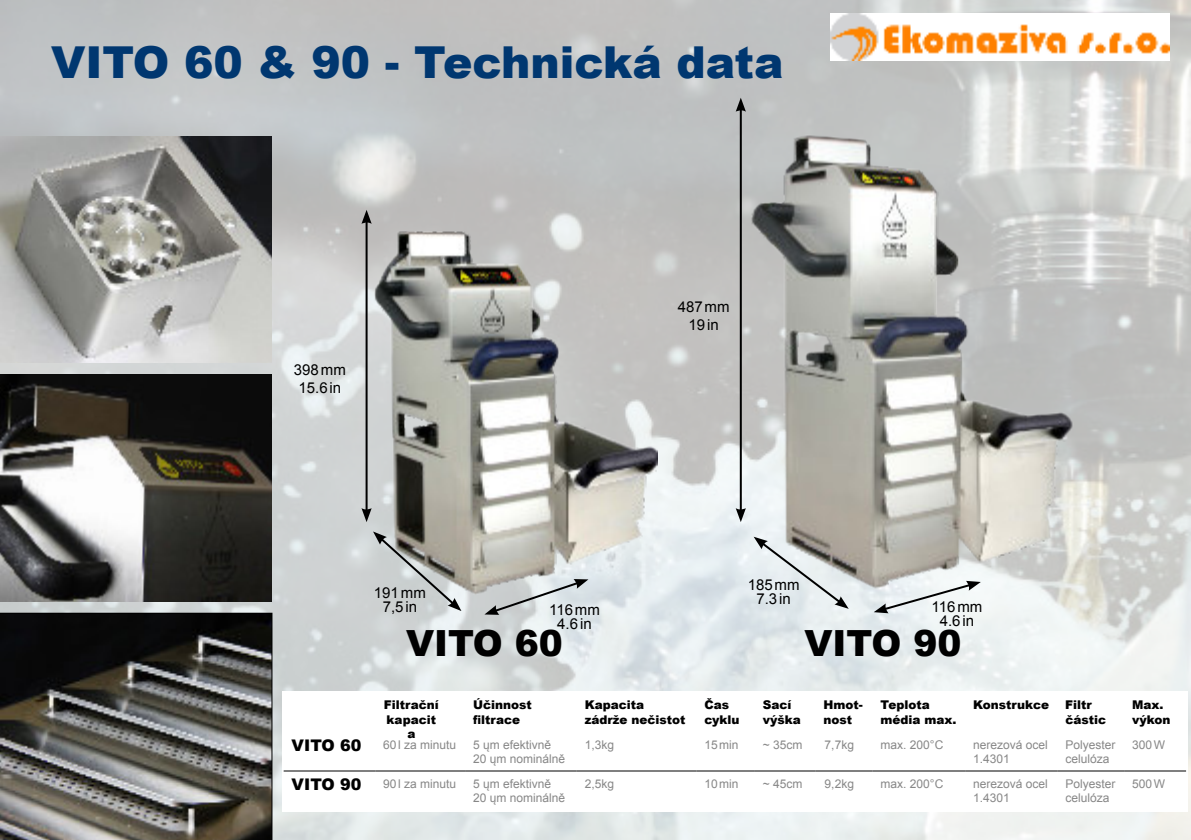
<style>
.page{position:relative;width:1191px;height:840px;background:#fff}
.page>*{position:absolute;margin:0;border:0;box-sizing:border-box;transform-origin:0 0}
.t1{font:900 44px "Arial";color:#003770}
.t2{font:900 36px "Arial";color:#000}
.t3{font:900 16px "Arial";color:#000}
.t4{font:15px/14px "Arial";color:#000;text-align:center}
.t5{font:12px/14.4px "Arial";color:#878787}
.t6{font:900 12px/14.4px "Arial";color:#000}
</style>
<div class="page">
<img style="left:0;top:0;width:1191px;height:839px">
<img style="left:736px;top:58px;width:354px;height:536px">
<img style="left:329px;top:174px;width:329px;height:437px">
<div style="left:282px;top:691px;width:905px;height:120px;background:#fff"></div>
<hr style="left:284px;top:770px;width:91px;height:1px;background:#000">
<hr style="left:375px;top:770px;width:90px;height:1px;background:#000">
<hr style="left:465px;top:770px;width:111px;height:1px;background:#000">
<hr style="left:576px;top:770px;width:120px;height:1px;background:#000">
<hr style="left:696px;top:770px;width:59px;height:1px;background:#000">
<hr style="left:755px;top:770px;width:60px;height:1px;background:#000">
<hr style="left:815px;top:770px;width:57px;height:1px;background:#000">
<hr style="left:872px;top:770px;width:93px;height:1px;background:#000">
<hr style="left:965px;top:770px;width:92px;height:1px;background:#000">
<hr style="left:1057px;top:770px;width:67px;height:1px;background:#000">
<hr style="left:1124px;top:770px;width:62px;height:1px;background:#000">
<svg style="left:484px;top:578px;width:104px;height:36px;background:#c4c9cb"></svg>
<svg style="left:373px;top:531px;width:88px;height:79px;background:#adafab"></svg>
<hr style="left:365px;top:221px;width:2px;height:290px;background:#000">
<svg style="left:361px;top:210px;width:11px;height:14px"></svg>
<svg style="left:361px;top:508px;width:11px;height:14px"></svg>
<svg style="left:873px;top:580px;width:107px;height:33px"></svg>
<svg style="left:753px;top:536px;width:95px;height:72px;background:#c8cccc"></svg>
<hr style="left:740px;top:108px;width:2px;height:403px;background:#000">
<svg style="left:735px;top:98px;width:11px;height:14px"></svg>
<svg style="left:735px;top:508px;width:11px;height:14px"></svg>
<img style="left:0;top:136px;width:272px;height:227px">
<img style="left:0;top:374px;width:272px;height:227px">
<svg style="left:0;top:612px;width:272px;height:227px;background:#52514d"></svg>
<img style="left:830px;top:14px;width:339px;height:47px">
<h1 class="t1" style="left:51px;top:46px;width:733px">VITO 60 &amp; 90 - Technická data</h1>
<p class="t4" style="left:294px;top:362px;width:53px;line-height:18px">398mm<br>15.6in</p>
<p class="t4" style="left:677px;top:299px;width:53px;line-height:18px">487mm<br>19in</p>
<p class="t4" style="left:747px;top:578px;width:53px">185mm<br>7.3in</p>
<p class="t4" style="left:374px;top:586px;width:53px">191mm<br>7,5in</p>
<p class="t4" style="left:549px;top:603px;width:52px">116mm<br>4.6in</p>
<p class="t4" style="left:931px;top:600px;width:52px">116mm<br>4.6in</p>
<h2 class="t2" style="left:406px;top:629px;width:158px">VITO 60</h2>
<h2 class="t2" style="left:804px;top:629px;width:158px">VITO 90</h2>
<p class="t6" style="left:384px;top:698px;width:56px;text-align:center">Filtrační kapacit a</p>
<p class="t6" style="left:473px;top:698px;width:60px">Účinnost filtrace</p>
<p class="t6" style="left:584px;top:698px;width:102px">Kapacita zádrže nečistot</p>
<p class="t6" style="left:704px;top:698px;width:37px">Čas cyklu</p>
<p class="t6" style="left:763px;top:698px;width:39px">Sací výška</p>
<p class="t6" style="left:823px;top:698px;width:41px">Hmot&shy;nost</p>
<p class="t6" style="left:880px;top:698px;width:78px">Teplota média max.</p>
<p class="t6" style="left:973px;top:698px;width:77px">Konstrukce</p>
<p class="t6" style="left:1065px;top:698px;width:42px">Filtr částic</p>
<p class="t6" style="left:1132px;top:698px;width:40px">Max. výkon</p>
<h3 class="t3" style="left:292px;top:739px;width:71px">VITO 60</h3>
<p class="t5" style="left:383px;top:737px;width:74px">60l za minutu</p>
<p class="t5" style="left:473px;top:737px;width:94px">5 ųm efektivně<br>20 ųm nominálně</p>
<p class="t5" style="left:584px;top:737px;width:31px">1,3kg</p>
<p class="t5" style="left:704px;top:737px;width:36px">15min</p>
<p class="t5" style="left:763px;top:737px;width:41px">~ 35cm</p>
<p class="t5" style="left:824px;top:737px;width:31px">7,7kg</p>
<p class="t5" style="left:880px;top:737px;width:64px">max. 200°C</p>
<p class="t5" style="left:973px;top:737px;width:76px">nerezová ocel<br>1.4301</p>
<p class="t5" style="left:1065px;top:737px;width:52px">Polyester celulóza</p>
<p class="t5" style="left:1132px;top:737px;width:34px">300W</p>
<h3 class="t3" style="left:292px;top:778px;width:71px">VITO 90</h3>
<p class="t5" style="left:383px;top:777px;width:74px">90l za minutu</p>
<p class="t5" style="left:473px;top:777px;width:94px">5 ųm efektivně<br>20 ųm nominálně</p>
<p class="t5" style="left:584px;top:777px;width:31px">2,5kg</p>
<p class="t5" style="left:704px;top:777px;width:36px">10min</p>
<p class="t5" style="left:763px;top:777px;width:41px">~ 45cm</p>
<p class="t5" style="left:824px;top:777px;width:31px">9,2kg</p>
<p class="t5" style="left:880px;top:777px;width:64px">max. 200°C</p>
<p class="t5" style="left:973px;top:777px;width:76px">nerezová ocel<br>1.4301</p>
<p class="t5" style="left:1065px;top:777px;width:52px">Polyester celulóza</p>
<p class="t5" style="left:1132px;top:777px;width:34px">500W</p>
</div>
